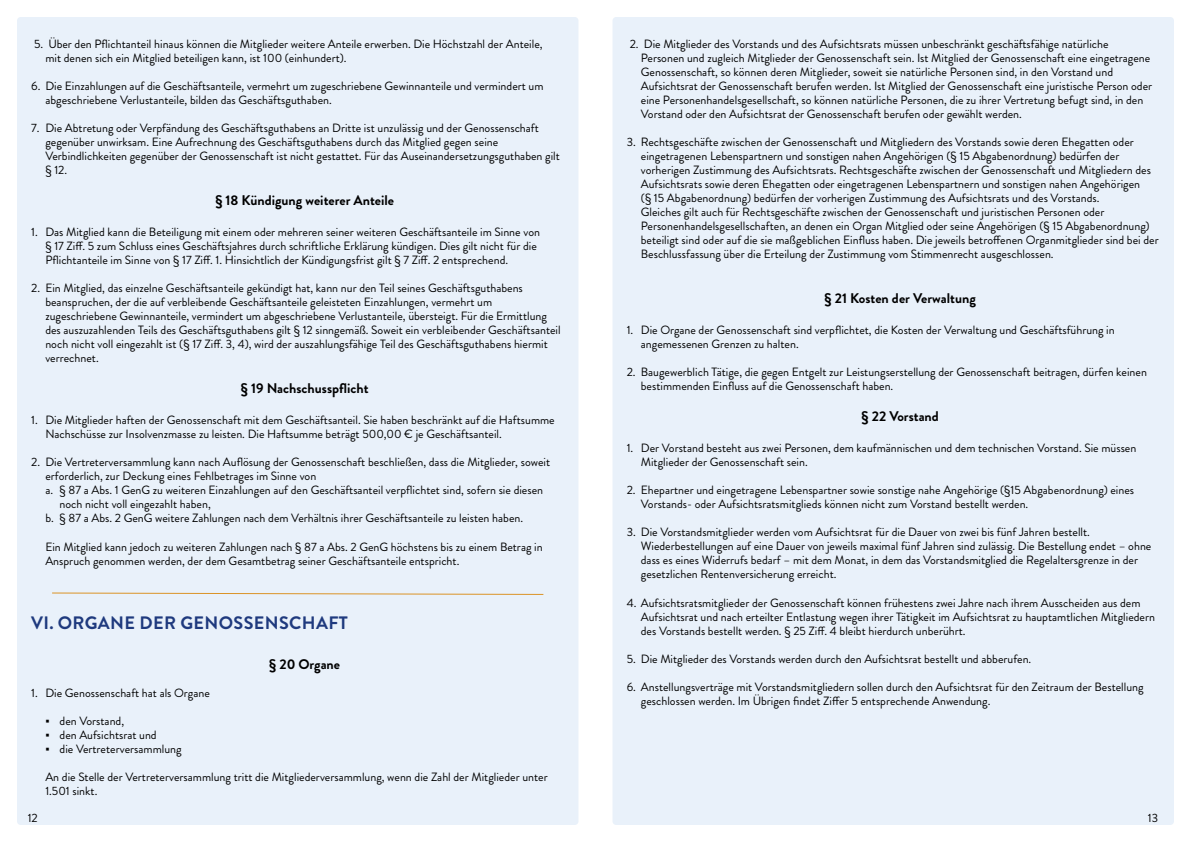
<style>
.page{position:relative;width:1191px;height:842px;background:#fff}
.page>*{position:absolute;margin:0;border:0;box-sizing:border-box;transform-origin:0 0}
.t1{font:700 18px "Brandon Grotesque";letter-spacing:.02em;color:#1f3a7e}
.t2{font:700 14px "Brandon Grotesque";color:#000}
.t3{font:12px/14px "Brandon Grotesque";color:#000}
.s1{font-family:"Calibri"}
</style>
<div class="page">
<div style="left:17px;top:17px;width:561px;height:808px;background:#e9f1fa;border-radius:4px"></div>
<svg style="left:52px;top:592px;width:492px;height:3px"></svg>
<div style="left:612px;top:17px;width:562px;height:808px;background:#e9f1fa;border-radius:4px"></div>
<p class="t3" style="left:45px;top:37px;width:499px;text-indent:-11px">5. Über den Pflichtanteil hinaus können die Mitglieder weitere Anteile erwerben. Die Höchstzahl der Anteile, mit denen sich ein Mitglied beteiligen kann, ist 100 (einhundert).</p>
<p class="t3" style="left:45px;top:79px;width:500px;text-indent:-14px">6. Die Einzahlungen auf die Geschäftsanteile, vermehrt um zugeschriebene Gewinnanteile und vermindert um abgeschriebene Verlustanteile, bilden das Geschäftsguthaben.</p>
<p class="t3" style="left:45px;top:121px;width:516px;text-indent:-14px">7. Die Abtretung oder Verpfändung des Geschäftsguthabens an Dritte ist unzulässig und der Genossenschaft gegenüber unwirksam. Eine Aufrechnung des Geschäftsguthabens durch das Mitglied gegen seine Verbindlichkeiten gegenüber der Genossenschaft ist nicht gestattet. Für das Auseinandersetzungsguthaben gilt § 12.</p>
<p class="t2" style="left:215px;top:191px;width:180px">§ 18 Kündigung weiterer Anteile</p>
<p class="t3" style="left:45px;top:225px;width:496px;text-indent:-14px">1. Das Mitglied kann die Beteiligung mit einem oder mehreren seiner weiteren Geschäftsanteile im Sinne von § 17 Ziff. 5 zum Schluss eines Geschäftsjahres durch schriftliche Erklärung kündigen. Dies gilt nicht für die<br>Pflichtanteile im Sinne von § 17 Ziff. 1. Hinsichtlich der Kündigungsfrist gilt § 7 Ziff. 2 entsprechend.</p>
<p class="t3" style="left:45px;top:281px;width:517px;text-indent:-14px">2. Ein Mitglied, das einzelne Geschäftsanteile gekündigt hat, kann nur den Teil seines Geschäftsguthabens beanspruchen, der die auf verbleibende Geschäftsanteile geleisteten Einzahlungen, vermehrt um zugeschriebene Gewinnanteile, vermindert um abgeschriebene Verlustanteile, übersteigt. Für die Ermittlung des auszuzahlenden Teils des Geschäftsguthabens gilt § 12 sinngemäß. Soweit ein verbleibender Geschäftsanteil noch nicht voll eingezahlt ist (§ 17 Ziff. 3, 4), wird der auszahlungsfähige Teil des Geschäftsguthabens hiermit verrechnet.</p>
<p class="t2" style="left:241px;top:379px;width:129px">§ 19 Nachschusspflicht</p>
<p class="t3" style="left:45px;top:413px;width:511px;text-indent:-14px">1. Die Mitglieder haften der Genossenschaft mit dem Geschäftsanteil. Sie haben beschränkt auf die Haftsumme<br>Nachschüsse zur Insolvenzmasse zu leisten. Die Haftsumme beträgt 500,00 € je Geschäftsanteil.</p>
<p class="t3" style="left:31px;top:455px;width:520px">2. Die Vertreterversammlung kann nach Auflösung der Genossenschaft beschließen, dass die Mitglieder, soweit</p>
<p class="t3" style="left:45px;top:469px;width:272px">erforderlich, zur Deckung eines Fehlbetrages im Sinne von</p>
<p class="t3" style="left:45px;top:483px;width:499px">a. § 87 a Abs. 1 GenG zu weiteren Einzahlungen auf den Geschäftsanteil verpflichtet sind, sofern sie diesen</p>
<p class="t3" style="left:60px;top:497px;width:153px">noch nicht voll eingezahlt haben,</p>
<p class="t3" style="left:45px;top:511px;width:479px">b. § 87 a Abs. 2 GenG weitere Zahlungen nach dem Verhältnis ihrer Geschäftsanteile zu leisten haben.</p>
<p class="t3" style="left:45px;top:540px;width:499px">Ein Mitglied kann jedoch zu weiteren Zahlungen nach § 87 a Abs. 2 GenG höchstens bis zu einem Betrag in<br>Anspruch genommen werden, der dem Gesamtbetrag seiner Geschäftsanteile entspricht.</p>
<h1 class="t1" style="left:31px;top:611px;width:318px">VI. ORGANE DER GENOSSENSCHAFT</h1>
<p class="t2" style="left:269px;top:654px;width:72px">§ 20 Organe</p>
<p class="t3" style="left:31px;top:686px;width:180px">1. Die Genossenschaft hat als Organe</p>
<p class="t3" style="left:45px;top:714px;width:80px"><span class="s1">▪</span> den Vorstand,</p>
<p class="t3" style="left:45px;top:728px;width:113px"><span class="s1">▪</span> den Aufsichtsrat und</p>
<p class="t3" style="left:45px;top:742px;width:138px"><span class="s1">▪</span> die Vertreterversammlung</p>
<p class="t3" style="left:45px;top:770px;width:504px">An die Stelle der Vertreterversammlung tritt die Mitgliederversammlung, wenn die Zahl der Mitglieder unter<br>1.501 sinkt.</p>
<p class="t3" style="left:641px;top:37px;width:513px;text-indent:-11px">2. Die Mitglieder des Vorstands und des Aufsichtsrats müssen unbeschränkt geschäftsfähige natürliche Personen und zugleich Mitglieder der Genossenschaft sein. Ist Mitglied der Genossenschaft eine eingetragene Genossenschaft, so können deren Mitglieder, soweit sie natürliche Personen sind, in den Vorstand und Aufsichtsrat der Genossenschaft berufen werden. Ist Mitglied der Genossenschaft eine juristische Person oder eine Personenhandelsgesellschaft, so können natürliche Personen, die zu ihrer Vertretung befugt sind, in den Vorstand oder den Aufsichtsrat der Genossenschaft berufen oder gewählt werden.</p>
<p class="t3" style="left:641px;top:135px;width:519px;text-indent:-14px">3. Rechtsgeschäfte zwischen der Genossenschaft und Mitgliedern des Vorstands sowie deren Ehegatten oder eingetragenen Lebenspartnern und sonstigen nahen Angehörigen (§ 15 Abgabenordnung) bedürfen der vorherigen Zustimmung des Aufsichtsrats. Rechtsgeschäfte zwischen der Genossenschaft und Mitgliedern des Aufsichtsrats sowie deren Ehegatten oder eingetragenen Lebenspartnern und sonstigen nahen Angehörigen<br>(§ 15 Abgabenordnung) bedürfen der vorherigen Zustimmung des Aufsichtsrats und des Vorstands.<br>Gleiches gilt auch für Rechtsgeschäfte zwischen der Genossenschaft und juristischen Personen oder Personenhandelsgesellschaften, an denen ein Organ Mitglied oder seine Angehörigen (§ 15 Abgabenordnung) beteiligt sind oder auf die sie maßgeblichen Einfluss haben. Die jeweils betroffenen Organmitglieder sind bei der Beschlussfassung über die Erteilung der Zustimmung vom Stimmenrecht ausgeschlossen.</p>
<p class="t2" style="left:824px;top:289px;width:153px">§ 21 Kosten der Verwaltung</p>
<p class="t3" style="left:641px;top:323px;width:475px;text-indent:-14px">1. Die Organe der Genossenschaft sind verpflichtet, die Kosten der Verwaltung und Geschäftsführung in angemessenen Grenzen zu halten.</p>
<p class="t3" style="left:641px;top:365px;width:507px;text-indent:-14px">2. Baugewerblich Tätige, die gegen Entgelt zur Leistungserstellung der Genossenschaft beitragen, dürfen keinen bestimmenden Einfluss auf die Genossenschaft haben.</p>
<p class="t2" style="left:861px;top:407px;width:79px">§ 22 Vorstand</p>
<p class="t3" style="left:641px;top:441px;width:497px;text-indent:-14px">1. Der Vorstand besteht aus zwei Personen, dem kaufmännischen und dem technischen Vorstand. Sie müssen<br>Mitglieder der Genossenschaft sein.</p>
<p class="t3" style="left:641px;top:483px;width:495px;text-indent:-14px">2. Ehepartner und eingetragene Lebenspartner sowie sonstige nahe Angehörige (§15 Abgabenordnung) eines<br>Vorstands- oder Aufsichtsratsmitglieds können nicht zum Vorstand bestellt werden.</p>
<p class="t3" style="left:641px;top:525px;width:512px;text-indent:-14px">3. Die Vorstandsmitglieder werden vom Aufsichtsrat für die Dauer von zwei bis fünf Jahren bestellt.<br>Wiederbestellungen auf eine Dauer von jeweils maximal fünf Jahren sind zulässig. Die Bestellung endet – ohne dass es eines Widerrufs bedarf – mit dem Monat, in dem das Vorstandsmitglied die Regelaltersgrenze in der gesetzlichen Rentenversicherung erreicht.</p>
<p class="t3" style="left:641px;top:596px;width:515px;text-indent:-14px">4. Aufsichtsratsmitglieder der Genossenschaft können frühestens zwei Jahre nach ihrem Ausscheiden aus dem<br>Aufsichtsrat und nach erteilter Entlastung wegen ihrer Tätigkeit im Aufsichtsrat zu hauptamtlichen Mitgliedern des Vorstands bestellt werden. § 25 Ziff. 4 bleibt hierdurch unberührt.</p>
<p class="t3" style="left:626px;top:652px;width:406px">5. Die Mitglieder des Vorstands werden durch den Aufsichtsrat bestellt und abberufen.</p>
<p class="t3" style="left:641px;top:680px;width:504px;text-indent:-14px">6. Anstellungsverträge mit Vorstandsmitgliedern sollen durch den Aufsichtsrat für den Zeitraum der Bestellung geschlossen werden. Im Übrigen findet Ziffer 5 entsprechende Anwendung.</p>
<p class="t3" style="left:28px;top:811px;width:12px">12</p>
<p class="t3" style="left:1147px;top:811px;width:12px">13</p>
</div>
